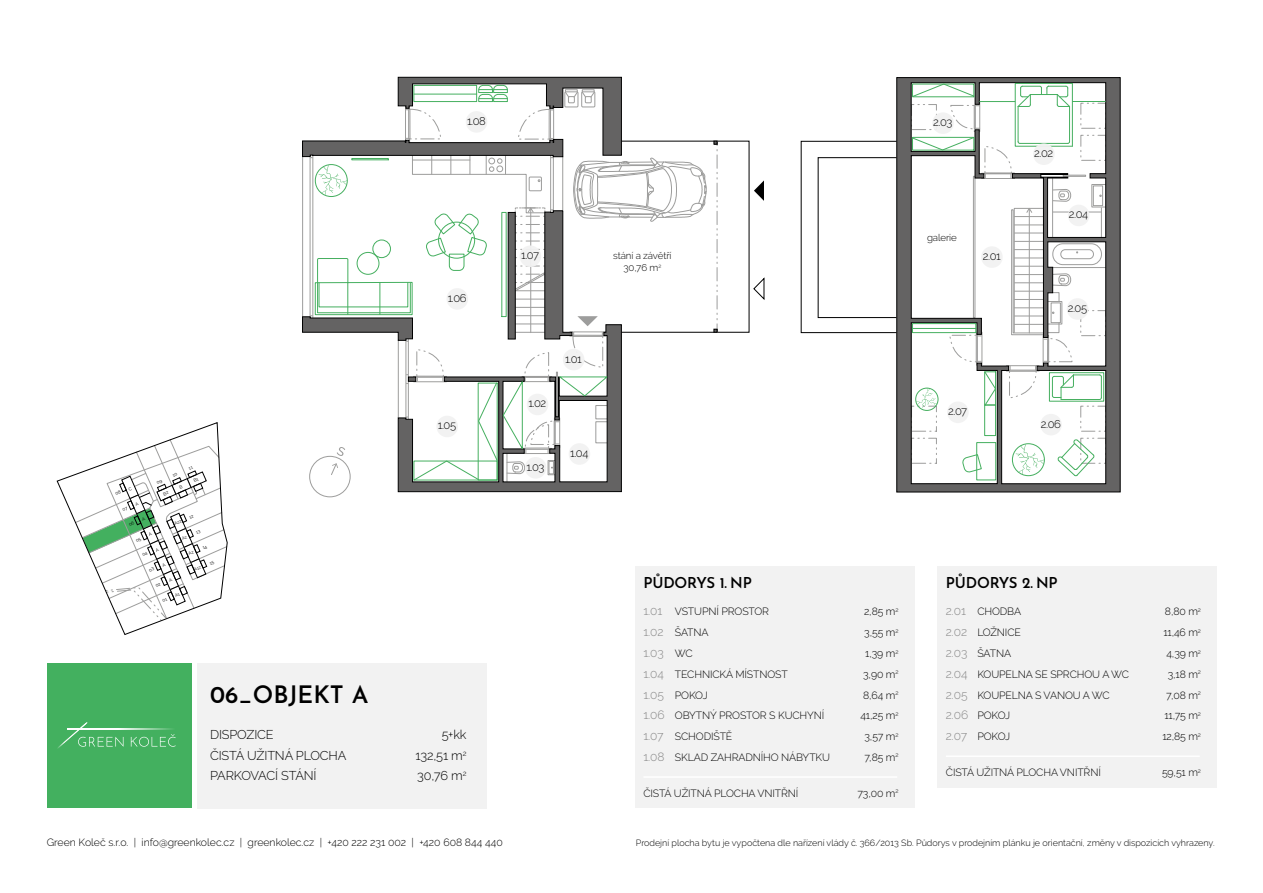
<style>
.page{position:relative;width:1263px;height:893px;background:#fff}
.page>*{position:absolute;margin:0;border:0;box-sizing:border-box;transform-origin:0 0}
.t1{font:600 24px "Josefin Sans";color:#000}
.t2{font:600 15px "Josefin Sans";letter-spacing:-.01em;color:#000}
.t3{font:300 12.75px "Raleway";letter-spacing:-.01em;color:#000}
.t4{font:300 12px "Raleway";color:#878787}
.t5{font:300 11.25px "Raleway";letter-spacing:-.04em;color:#000}
.t6{font:300 10.5px "Raleway";letter-spacing:-.01em;color:#000}
.t7{font:300 9.75px/11.7px "Raleway";letter-spacing:-.01em;color:#000;text-align:center}
.t8{font:300 9px "Raleway";color:#000}
.s1{font-size:12px;color:#878787}
.s2{font-size:10.5px;color:#000}
</style>
<div class="page">
<div style="left:309px;top:456px;width:41px;height:41px;border:1px solid #9d9d9c;border-radius:50%"></div>
<svg style="left:713px;top:141px;width:5px;height:192px"></svg>
<svg style="left:754px;top:180px;width:10px;height:21px"></svg>
<svg style="left:753px;top:277px;width:12px;height:23px"></svg>
<svg style="left:302px;top:77px;width:405px;height:415px"></svg>
<div style="left:315px;top:164px;width:33px;height:33px;border:1px solid #45af5f;border-radius:50%"></div>
<svg style="left:896px;top:77px;width:225px;height:416px"></svg>
<div style="left:801px;top:141px;width:96px;height:192px;border:1px solid #000"></div>
<div style="left:818px;top:157px;width:79px;height:161px;border:1px solid #000"></div>
<hr style="left:1072px;top:101px;width:33px;height:1px;background:#45af5f">
<hr style="left:1072px;top:84px;width:1px;height:62px;background:#45af5f">
<svg style="left:1015px;top:444px;width:30px;height:30px"></svg>
<div style="left:1012px;top:443px;width:33px;height:33px;border:1px solid #45af5f;border-radius:50%"></div>
<div style="left:915px;top:388px;width:23px;height:23px;border:1px solid #45af5f;border-radius:50%"></div>
<svg style="left:1057px;top:439px;width:37px;height:37px"></svg>
<div style="left:976px;top:442px;width:20px;height:38px;border:1px solid #45af5f"></div>
<div style="left:984px;top:405px;width:12px;height:31px;border:1px solid #45af5f"></div>
<svg style="left:961px;top:454px;width:21px;height:19px"></svg>
<svg style="left:1006px;top:208px;width:96px;height:192px"></svg>
<hr style="left:1061px;top:399px;width:38px;height:1px;background:#45af5f">
<div style="left:1049px;top:372px;width:55px;height:30px;border:1px solid #45af5f"></div>
<svg style="left:912px;top:83px;width:158px;height:95px"></svg>
<svg style="left:912px;top:323px;width:84px;height:85px"></svg>
<div style="left:197px;top:664px;width:289px;height:104px;background:#f2f2f2"></div>
<div style="left:197px;top:704px;width:289px;height:105px;background:#f2f2f2"></div>
<div style="left:635px;top:566px;width:279px;height:56px;background:#f2f2f2"></div>
<div style="left:635px;top:607px;width:279px;height:57px;background:#f2f2f2"></div>
<div style="left:635px;top:649px;width:279px;height:57px;background:#f2f2f2"></div>
<div style="left:635px;top:691px;width:279px;height:56px;background:#f2f2f2"></div>
<div style="left:635px;top:711px;width:279px;height:57px;background:#f2f2f2"></div>
<div style="left:635px;top:766px;width:279px;height:42px;background:#f2f2f2"></div>
<hr style="left:643px;top:776px;width:254px;height:2px;background:#fff">
<div style="left:937px;top:566px;width:280px;height:56px;background:#f2f2f2"></div>
<div style="left:937px;top:607px;width:280px;height:57px;background:#f2f2f2"></div>
<div style="left:937px;top:649px;width:280px;height:57px;background:#f2f2f2"></div>
<div style="left:937px;top:691px;width:280px;height:56px;background:#f2f2f2"></div>
<div style="left:937px;top:745px;width:280px;height:42px;background:#f2f2f2"></div>
<hr style="left:946px;top:755px;width:254px;height:2px;background:#fff">
<div style="left:47px;top:663px;width:144px;height:145px;background:#43b05f"></div>
<svg style="left:57px;top:722px;width:119px;height:27px"></svg>
<svg style="left:67px;top:729px;width:109px;height:1px"></svg>
<div style="left:525px;top:457px;width:21px;height:22px;background:#f2f2f2;border-radius:50%"></div>
<div style="left:527px;top:394px;width:21px;height:21px;background:#f2f2f2;border-radius:50%"></div>
<div style="left:436px;top:416px;width:22px;height:21px;background:#f2f2f2;border-radius:50%"></div>
<div style="left:446px;top:288px;width:22px;height:22px;background:#f2f2f2;border-radius:50%"></div>
<div style="left:519px;top:245px;width:22px;height:22px;background:#f2f2f2;border-radius:50%"></div>
<div style="left:466px;top:111px;width:21px;height:22px;background:#f2f2f2;border-radius:50%"></div>
<div style="left:569px;top:443px;width:21px;height:22px;background:#f2f2f2;border-radius:50%"></div>
<div style="left:563px;top:349px;width:21px;height:21px;background:#f2f2f2;border-radius:50%"></div>
<div style="left:1033px;top:143px;width:21px;height:22px;background:#f2f2f2;border-radius:50%"></div>
<div style="left:932px;top:112px;width:22px;height:22px;background:#f2f2f2;border-radius:50%"></div>
<div style="left:981px;top:246px;width:22px;height:22px;background:#f2f2f2;border-radius:50%"></div>
<div style="left:1068px;top:205px;width:21px;height:21px;background:#f2f2f2;border-radius:50%"></div>
<div style="left:1067px;top:298px;width:21px;height:22px;background:#f2f2f2;border-radius:50%"></div>
<div style="left:1040px;top:414px;width:22px;height:21px;background:#f2f2f2;border-radius:50%"></div>
<div style="left:947px;top:401px;width:22px;height:22px;background:#f2f2f2;border-radius:50%"></div>
<svg style="left:56px;top:422px;width:172px;height:213px"></svg>
<p class="t5" style="left:467px;top:114px;width:20px">1.08</p>
<p class="t5" style="left:448px;top:291px;width:20px">1.06</p>
<p class="t5" style="left:438px;top:419px;width:20px">1.05</p>
<p class="t5" style="left:521px;top:249px;width:19px">1.07</p>
<p class="t7" style="left:613px;top:250px;width:60px">stání a závětří<br>30,76 m<sup>2</sup></p>
<p class="t5" style="left:528px;top:397px;width:19px">1.02</p>
<p class="t5" style="left:526px;top:460px;width:20px">1.03</p>
<p class="t5" style="left:565px;top:352px;width:18px">1.01</p>
<p class="t5" style="left:570px;top:446px;width:20px">1.04</p>
<p class="t5" style="left:933px;top:116px;width:21px">2.03</p>
<p class="t7" style="left:927px;top:231px;width:31px">galerie</p>
<p class="t5" style="left:983px;top:250px;width:19px">2.01</p>
<p class="t5" style="left:1034px;top:147px;width:20px">2.02</p>
<p class="t5" style="left:1069px;top:208px;width:21px">2.04</p>
<p class="t5" style="left:1068px;top:301px;width:21px">2.05</p>
<p class="t5" style="left:948px;top:405px;width:20px">2.07</p>
<p class="t5" style="left:1041px;top:417px;width:21px">2.06</p>
<h1 class="t1" style="left:210px;top:674px;width:160px">06_OBJEKT A</h1>
<p class="t3" style="left:210px;top:727px;width:65px">DISPOZICE</p>
<p class="t3" style="left:442px;top:727px;width:26px">5+kk</p>
<p class="t3" style="left:210px;top:748px;width:138px">ČISTÁ UŽITNÁ PLOCHA</p>
<p class="t3" style="left:415px;top:748px;width:53px">132,51 m<sup>2</sup></p>
<p class="t3" style="left:210px;top:768px;width:108px">PARKOVACÍ STÁNÍ</p>
<p class="t3" style="left:417px;top:768px;width:51px">30,76 m<sup>2</sup></p>
<h2 class="t2" style="left:643px;top:570px;width:110px">PŮDORYS 1. NP</h2>
<p class="t6" style="left:643px;top:606px;width:127px"><span class="s1">1.01</span> VSTUPNÍ PROSTOR</p>
<p class="t6" style="left:864px;top:606px;width:36px">2,85 m<sup>2</sup></p>
<p class="t6" style="left:643px;top:626px;width:67px"><span class="s1">1.02</span> ŠATNA</p>
<p class="t6" style="left:864px;top:626px;width:36px">3,55 m<sup>2</sup></p>
<p class="t4" style="left:643px;top:646px;width:51px">1.03 <span class="s2">WC</span></p>
<p class="t6" style="left:865px;top:647px;width:35px">1,39 m<sup>2</sup></p>
<p class="t6" style="left:643px;top:668px;width:146px"><span class="s1">1.04</span> TECHNICKÁ MÍSTNOST</p>
<p class="t6" style="left:863px;top:668px;width:37px">3,90 m<sup>2</sup></p>
<p class="t6" style="left:643px;top:689px;width:66px"><span class="s1">1.05</span> POKOJ</p>
<p class="t6" style="left:863px;top:689px;width:37px">8,64 m<sup>2</sup></p>
<p class="t6" style="left:643px;top:709px;width:183px"><span class="s1">1.06</span> OBYTNÝ PROSTOR S KUCHYNÍ</p>
<p class="t6" style="left:860px;top:709px;width:40px">41,25 m<sup>2</sup></p>
<p class="t6" style="left:643px;top:730px;width:90px"><span class="s1">1.07</span> SCHODIŠTĚ</p>
<p class="t6" style="left:864px;top:730px;width:36px">3,57 m<sup>2</sup></p>
<p class="t6" style="left:643px;top:751px;width:188px"><span class="s1">1.08</span> SKLAD ZAHRADNÍHO NÁBYTKU</p>
<p class="t6" style="left:864px;top:751px;width:36px">7,85 m<sup>2</sup></p>
<p class="t6" style="left:643px;top:787px;width:156px">ČISTÁ UŽITNÁ PLOCHA VNITŘNÍ</p>
<p class="t6" style="left:857px;top:787px;width:43px">73,00 m<sup>2</sup></p>
<h2 class="t2" style="left:946px;top:570px;width:113px">PŮDORYS 2. NP</h2>
<p class="t6" style="left:946px;top:606px;width:77px"><span class="s1">2.01</span> CHODBA</p>
<p class="t6" style="left:1165px;top:606px;width:38px">8,80 m<sup>2</sup></p>
<p class="t6" style="left:946px;top:626px;width:77px"><span class="s1">2.02</span> LOŽNICE</p>
<p class="t6" style="left:1163px;top:626px;width:39px">11,46 m<sup>2</sup></p>
<p class="t6" style="left:946px;top:647px;width:67px"><span class="s1">2.03</span> ŠATNA</p>
<p class="t6" style="left:1166px;top:647px;width:36px">4,39 m<sup>2</sup></p>
<p class="t6" style="left:946px;top:668px;width:185px"><span class="s1">2.04</span> KOUPELNA SE SPRCHOU A WC</p>
<p class="t6" style="left:1168px;top:668px;width:35px">3,18 m<sup>2</sup></p>
<p class="t6" style="left:946px;top:689px;width:165px"><span class="s1">2.05</span> KOUPELNA S VANOU A WC</p>
<p class="t6" style="left:1166px;top:689px;width:36px">7,08 m<sup>2</sup></p>
<p class="t6" style="left:946px;top:709px;width:66px"><span class="s1">2.06</span> POKOJ</p>
<p class="t6" style="left:1164px;top:709px;width:38px">11,75 m<sup>2</sup></p>
<p class="t6" style="left:946px;top:730px;width:66px"><span class="s1">2.07</span> POKOJ</p>
<p class="t6" style="left:1162px;top:730px;width:40px">12,85 m<sup>2</sup></p>
<p class="t6" style="left:946px;top:766px;width:156px">ČISTÁ UŽITNÁ PLOCHA VNITŘNÍ</p>
<p class="t6" style="left:1162px;top:766px;width:40px">59,51 m<sup>2</sup></p>
<p class="t6" style="left:47px;top:836px;width:457px">Green Koleč s.r.o. | info@greenkolec.cz | greenkolec.cz | +420 222 231 002 | +420 608 844 440</p>
<p class="t8" style="left:636px;top:838px;width:580px">Prodejní plocha bytu je vypočtena dle nařízení vlády č. 366/2013 Sb. Půdorys v prodejním plánku je orientační, změny v dispozicích vyhrazeny.</p>
</div>
